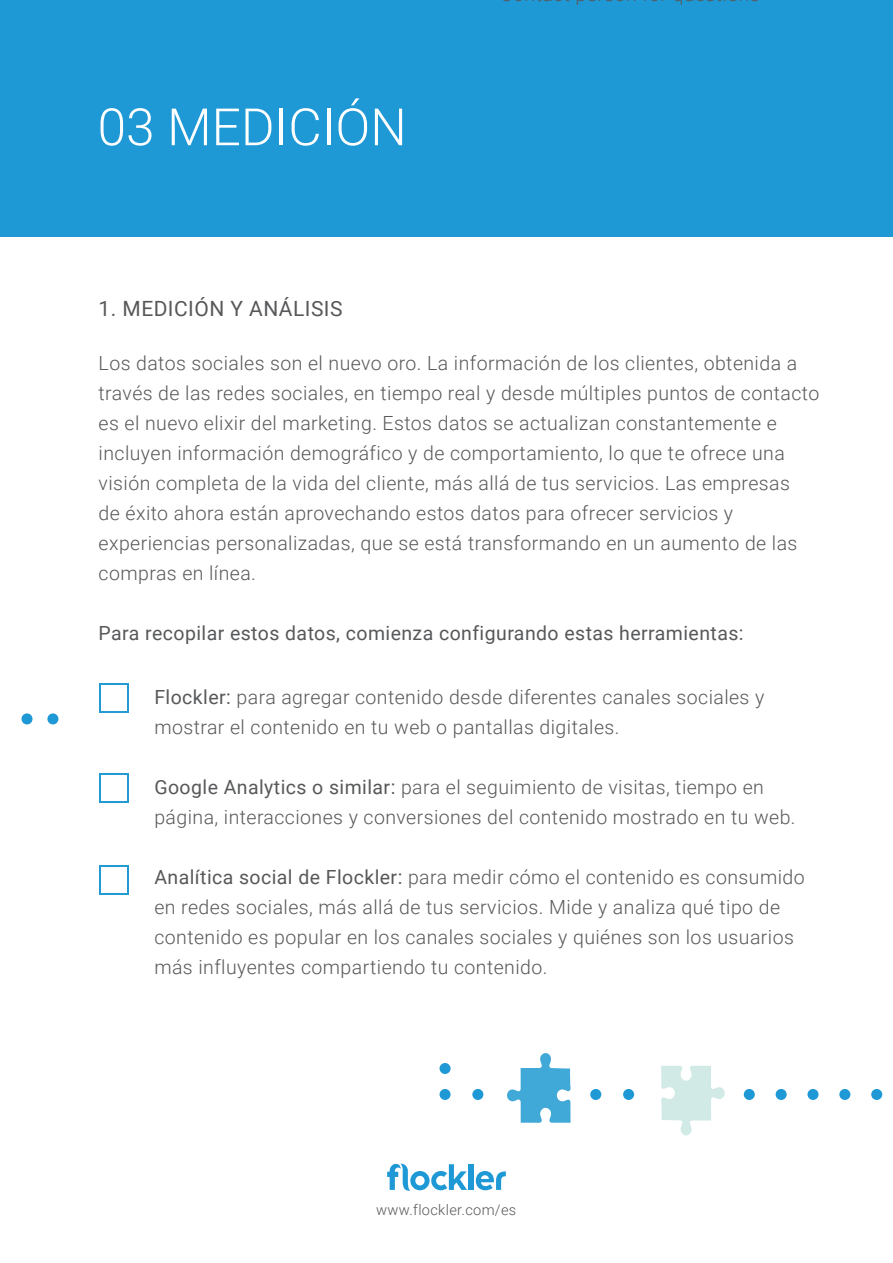
<style>
.page{position:relative;width:893px;height:1263px;background:#fff}
.page>*{position:absolute;margin:0;border:0;box-sizing:border-box;transform-origin:0 0}
.t1{font:300 51.45px "Roboto";color:#fff}
.t2{font:21px "Roboto";letter-spacing:.02em;color:#57585a}
.t3{font:300 19.5px/30px "Roboto";letter-spacing:.02em;color:#57585a}
.t4{font:19.5px "Roboto";letter-spacing:.02em;color:#57585a}
.t5{font:300 14.55px "Roboto";letter-spacing:.02em;color:#57585a}
.s1{font-weight:400}
</style>
<div class="page">
<div style="left:0;top:0;width:893px;height:237px;background:#1f99d6"></div>
<svg style="left:99px;top:683px;width:29px;height:30px"></svg>
<div style="left:101px;top:685px;width:25px;height:25px;background:#fff"></div>
<svg style="left:99px;top:865px;width:29px;height:29px"></svg>
<div style="left:101px;top:867px;width:25px;height:25px;background:#fff"></div>
<svg style="left:99px;top:773px;width:29px;height:30px"></svg>
<div style="left:101px;top:775px;width:25px;height:25px;background:#fff"></div>
<svg style="left:507px;top:1053px;width:64px;height:70px"></svg>
<svg style="left:661px;top:1066px;width:64px;height:70px"></svg>
<div style="left:469px;top:1164px;width:5px;height:26px;background:#1f99d6"></div>
<svg style="left:476px;top:1171px;width:30px;height:19px"></svg>
<svg style="left:387px;top:1163px;width:80px;height:28px"></svg>
<div style="left:440px;top:1089px;width:11px;height:11px;background:#1f99d6;border-radius:50%"></div>
<div style="left:440px;top:1063px;width:11px;height:11px;background:#1f99d6;border-radius:50%"></div>
<div style="left:21px;top:713px;width:12px;height:11px;background:#1f99d6;border-radius:50%"></div>
<div style="left:47px;top:713px;width:11px;height:11px;background:#1f99d6;border-radius:50%"></div>
<div style="left:472px;top:1089px;width:11px;height:11px;background:#1f99d6;border-radius:50%"></div>
<div style="left:590px;top:1089px;width:11px;height:11px;background:#1f99d6;border-radius:50%"></div>
<div style="left:623px;top:1089px;width:11px;height:11px;background:#1f99d6;border-radius:50%"></div>
<div style="left:744px;top:1089px;width:11px;height:11px;background:#1f99d6;border-radius:50%"></div>
<div style="left:776px;top:1089px;width:11px;height:11px;background:#1f99d6;border-radius:50%"></div>
<div style="left:807px;top:1089px;width:11px;height:11px;background:#1f99d6;border-radius:50%"></div>
<div style="left:839px;top:1089px;width:11px;height:11px;background:#1f99d6;border-radius:50%"></div>
<div style="left:871px;top:1089px;width:11px;height:11px;background:#1f99d6;border-radius:50%"></div>
<h1 class="t1" style="left:98px;top:91px;width:311px">03 MEDICIÓN</h1>
<p class="t2" style="left:99px;top:294px;width:245px">1. MEDICIÓN Y ANÁLISIS</p>
<p class="t3" style="left:99px;top:347px;width:722px">Los datos sociales son el nuevo oro. La información de los clientes, obtenida a través de las redes sociales, en tiempo real y desde múltiples puntos de contacto es el nuevo elixir del marketing. Estos datos se actualizan constantemente e incluyen información demográfico y de comportamiento, lo que te ofrece una visión completa de la vida del cliente, más allá de tus servicios. Las empresas<br>de éxito ahora están aprovechando estos datos para ofrecer servicios y experiencias personalizadas, que se está transformando en un aumento de las compras en línea.</p>
<p class="t4" style="left:99px;top:619px;width:646px">Para recopilar estos datos, comienza configurando estas herramientas:</p>
<p class="t3" style="left:154px;top:681px;width:611px"><span class="s1">Flockler:</span> para agregar contenido desde diferentes canales sociales y mostrar el contenido en tu web o pantallas digitales.</p>
<p class="t3" style="left:154px;top:771px;width:643px"><span class="s1">Google Analytics o similar:</span> para el seguimiento de visitas, tiempo en página, interacciones y conversiones del contenido mostrado en tu web.</p>
<p class="t3" style="left:154px;top:861px;width:652px"><span class="s1">Analítica social de Flockler:</span> para medir cómo el contenido es consumido en redes sociales, más allá de tus servicios. Mide y analiza qué tipo de contenido es popular en los canales sociales y quiénes son los usuarios más influyentes compartiendo tu contenido.</p>
<p class="t5" style="left:376px;top:1199px;width:142px">www.flockler.com/es</p>
</div>
